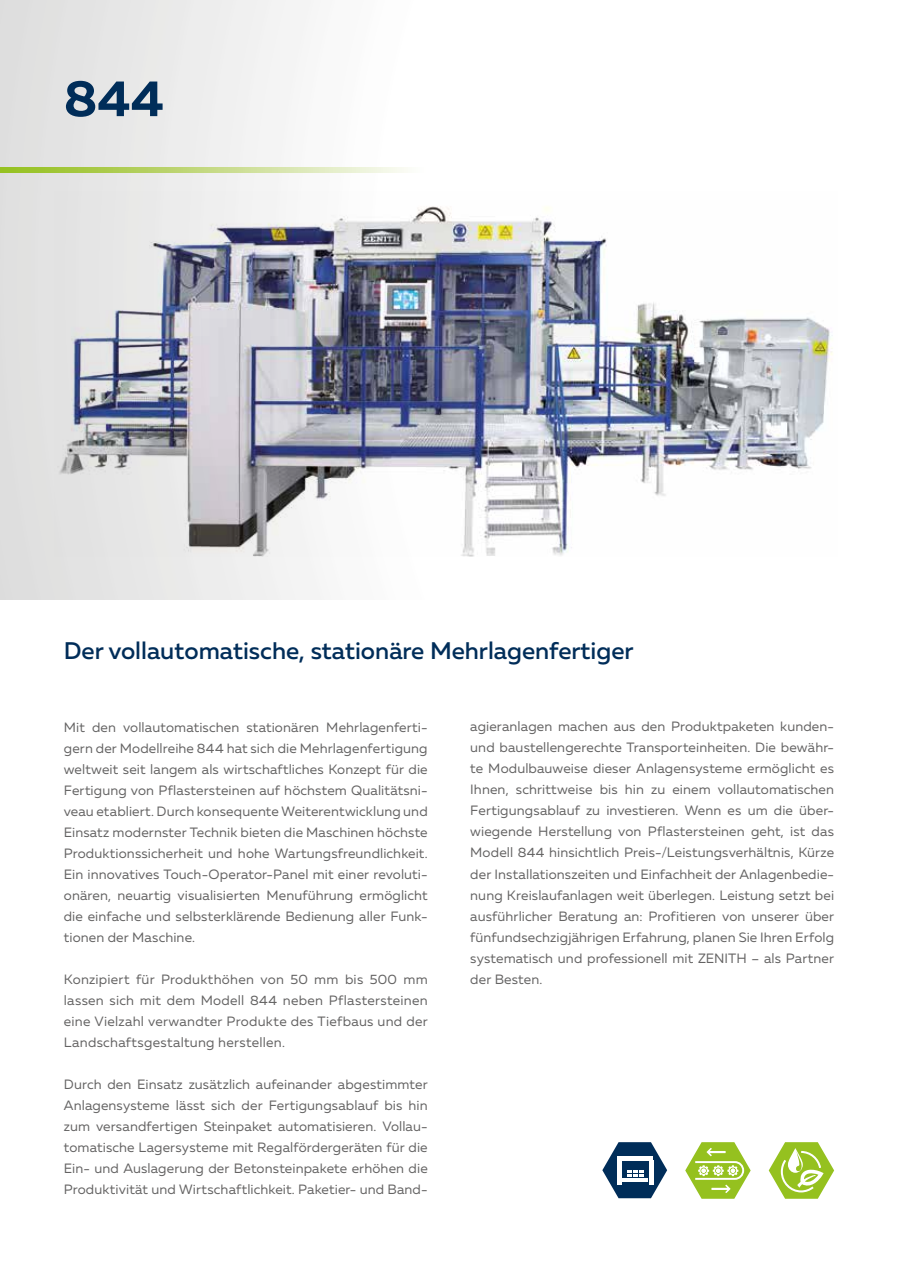
<style>
.page{position:relative;width:898px;height:1263px;background:#fff}
.page>*{position:absolute;margin:0;border:0;box-sizing:border-box;transform-origin:0 0}
.t1{font:700 50.85px "Muller";color:#002d59}
.t2{font:500 24px "Muller";color:#002d59}
.t3{font:13.5px/21px "Muller";letter-spacing:.01em;color:#646363;text-align:justify}
</style>
<div class="page">
<div style="left:0;top:0;width:897px;height:599px;background:linear-gradient(to right,#e7e7e6,#fff)"></div>
<img style="left:54px;top:191px;width:783px;height:366px">
<svg style="left:0;top:167px;width:520px;height:5px"></svg>
<svg style="left:685px;top:1142px;width:66px;height:57px"></svg>
<svg style="left:602px;top:1142px;width:66px;height:57px"></svg>
<hr style="left:617px;top:1160px;width:4px;height:25px;background:#fff">
<svg style="left:648px;top:1160px;width:4px;height:25px"></svg>
<hr style="left:617px;top:1156px;width:35px;height:4px;background:#fff">
<svg style="left:768px;top:1142px;width:66px;height:57px"></svg>
<h1 class="t1" style="left:64px;top:67px;width:102px">844</h1>
<h2 class="t2" style="left:64px;top:635px;width:571px">Der vollautomatische, stationäre Mehrlagenfertiger</h2>
<p class="t3" style="left:64px;top:716px;width:365px">Mit den vollautomatischen stationären Mehrlagenferti&shy;gern der Modellreihe 844 hat sich die Mehrlagenfertigung weltweit seit langem als wirtschaftliches Konzept für die Fertigung von Pflastersteinen auf höchstem Qualitätsni&shy;veau etabliert. Durch konsequente Weiterentwicklung und Einsatz modernster Technik bieten die Maschinen höchste Produktionssicherheit und hohe Wartungsfreundlichkeit.<br>Ein innovatives Touch-Operator-Panel mit einer revoluti&shy;onären, neuartig visualisierten Menuführung ermöglicht die einfache und selbsterklärende Bedienung aller Funk&shy;tionen der Maschine.</p>
<p class="t3" style="left:64px;top:968px;width:365px">Konzipiert für Produkthöhen von 50 mm bis 500 mm lassen sich mit dem Modell 844 neben Pflastersteinen eine Vielzahl verwandter Produkte des Tiefbaus und der Landschaftsgestaltung herstellen.</p>
<p class="t3" style="left:64px;top:1073px;width:365px">Durch den Einsatz zusätzlich aufeinander abgestimmter Anlagensysteme lässt sich der Fertigungsablauf bis hin zum versandfertigen Steinpaket automatisieren. Vollau&shy;tomatische Lagersysteme mit Regalfördergeräten für die Ein- und Auslagerung der Betonsteinpakete erhöhen die Produktivität und Wirtschaftlichkeit. Paketier- und Band-</p>
<p class="t3" style="left:470px;top:716px;width:365px">agieranlagen machen aus den Produktpaketen kunden&shy;und baustellengerechte Transporteinheiten. Die bewähr&shy;te Modulbauweise dieser Anlagensysteme ermöglicht es Ihnen, schrittweise bis hin zu einem vollautomatischen Fertigungsablauf zu investieren. Wenn es um die über&shy;wiegende Herstellung von Pflastersteinen geht, ist das Modell 844 hinsichtlich Preis-/Leistungsverhältnis, Kürze der Installationszeiten und Einfachheit der Anlagenbedie&shy;nung Kreislaufanlagen weit überlegen. Leistung setzt bei ausführlicher Beratung an: Profitieren von unserer über fünfundsechzigjährigen Erfahrung, planen Sie Ihren Erfolg systematisch und professionell mit ZENITH – als Partner der Besten.</p>
</div>
